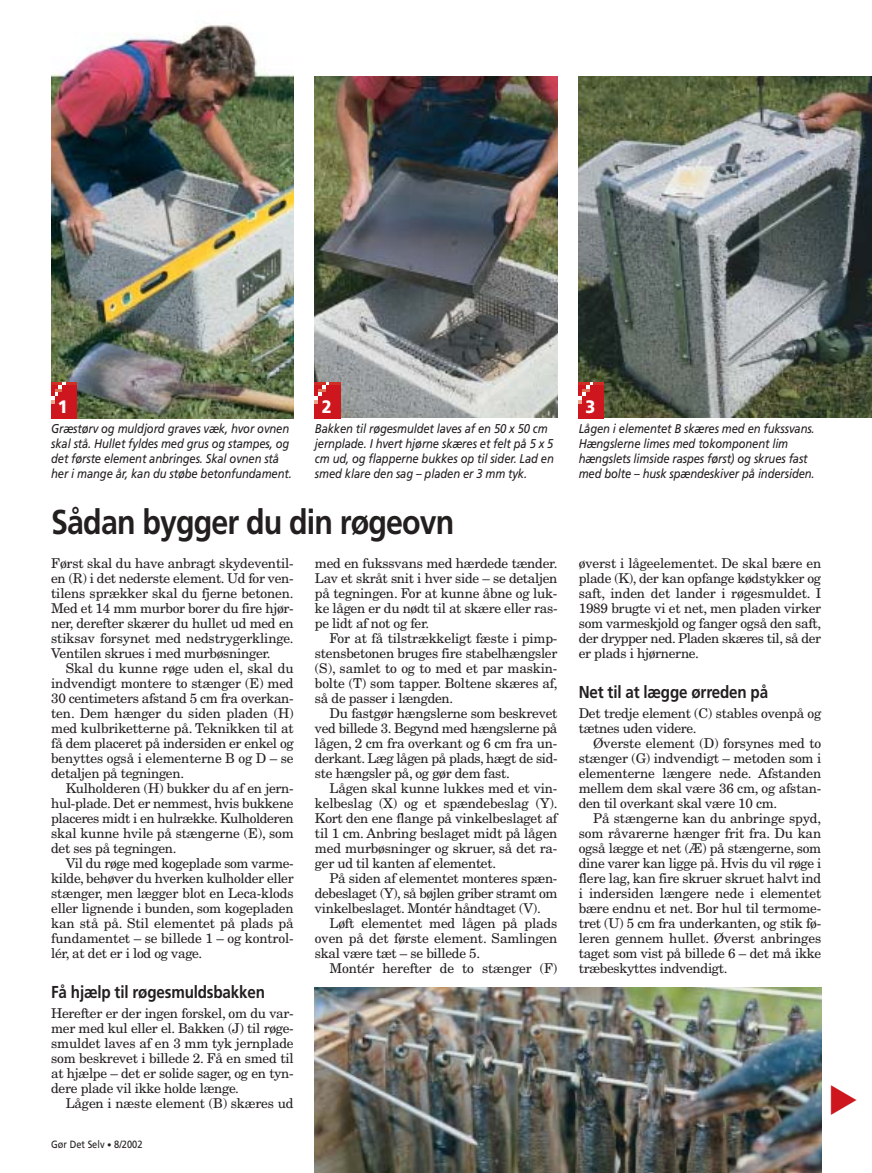
<style>
.page{position:relative;width:872px;height:1173px;background:#fff}
.page>*{position:absolute;margin:0;border:0;box-sizing:border-box;transform-origin:0 0}
.t1{font:700 34.5px "Frutiger";letter-spacing:-.03em;color:#231f1f;scale:.88 1}
.t2{font:900 18px "Frutiger";color:#fff;scale:.9 1}
.t3{font:700 17.25px "Frutiger";letter-spacing:-.01em;color:#231f1f;scale:.88 1}
.t4{font:13.5px/15px "New Century Schlbk";letter-spacing:-.02em;color:#231f1f;text-align:justify}
.t5{font:italic 12.75px/15px "Frutiger";letter-spacing:-.01em;color:#231f1f;scale:.88 1}
.t6{font:10.5px "Frutiger";color:#231f1f;scale:.88 1}
.s1{font-size:9px}
</style>
<div class="page">
<img style="left:51px;top:25px;width:243px;height:393px">
<img style="left:315px;top:77px;width:242px;height:341px">
<img style="left:51px;top:383px;width:25px;height:35px">
<img style="left:315px;top:383px;width:25px;height:35px">
<img style="left:578px;top:77px;width:294px;height:341px">
<img style="left:578px;top:383px;width:26px;height:35px">
<img style="left:315px;top:988px;width:506px;height:185px">
<h2 class="t2" style="left:58px;top:399px;width:13px">1</h2>
<h2 class="t2" style="left:322px;top:399px;width:13px">2</h2>
<p class="t5" style="left:51px;top:422px;width:275px">Græstørv og muldjord graves væk, hvor ovnen skal stå. Hullet fyldes med grus og stampes, og det første element anbringes. Skal ovnen stå her i mange år, kan du støbe betonfundament.</p>
<p class="t5" style="left:315px;top:422px;width:273px">Bakken til røgesmuldet laves af en 50 x 50 cm jernplade. I hvert hjørne skæres et felt på 5 x 5 cm ud, og flapperne bukkes op til sider. Lad en smed klare den sag – pladen er 3 mm tyk.</p>
<h1 class="t1" style="left:51px;top:508px;width:460px">Sådan bygger du din røgeovn</h1>
<p class="t4" style="left:51px;top:557px;width:244px">Først skal du have anbragt skydeventil&shy;en (R) i det nederste element. Ud for ven&shy;tilens sprækker skal du fjerne betonen.<br>Med et 14 mm murbor borer du fire hjør&shy;ner, derefter skærer du hullet ud med en stiksav forsynet med nedstrygerklinge.<br>Ventilen skrues i med murbøsninger.</p>
<p class="t4" style="left:51px;top:662px;width:244px;text-indent:15px">Skal du kunne røge uden el, skal du indvendigt montere to stænger (E) med 30 centimeters afstand 5 cm fra overkan&shy;ten. Dem hænger du siden pladen (H) med kulbriketterne på. Teknikken til at få dem placeret på indersiden er enkel og benyttes også i elementerne B og D – se detaljen på tegningen.</p>
<p class="t4" style="left:51px;top:782px;width:244px;text-indent:15px">Kulholderen (H) bukker du af en jern&shy;hul-plade. Det er nemmest, hvis bukkene placeres midt i en hulrække. Kulholderen skal kunne hvile på stængerne (E), som det ses på tegningen.</p>
<p class="t4" style="left:51px;top:857px;width:244px;text-indent:15px">Vil du røge med kogeplade som varme&shy;kilde, behøver du hverken kulholder eller stænger, men lægger blot en Leca-klods eller lignende i bunden, som kogepladen kan stå på. Stil elementet på plads på fundamentet – se billede 1 – og kontrol&shy;lér, at det er i lod og vage.</p>
<p class="t3" style="left:51px;top:985px;width:244px">Få hjælp til røgesmuldsbakken</p>
<p class="t4" style="left:51px;top:1007px;width:244px">Herefter er der ingen forskel, om du var&shy;mer med kul eller el. Bakken (J) til røge&shy;smuldet laves af en 3 mm tyk jernplade som beskrevet i billede 2. Få en smed til at hjælpe – det er solide sager, og en tyn&shy;dere plade vil ikke holde længe.</p>
<p class="t4" style="left:66px;top:1097px;width:229px">Lågen i næste element (B) skæres ud</p>
<p class="t6" style="left:51px;top:1140px;width:105px">Gør Det Selv <span class="s1">•</span> 8/2002</p>
<p class="t4" style="left:315px;top:557px;width:244px">med en fukssvans med hærdede tænder.<br>Lav et skråt snit i hver side – se detaljen på tegningen. For at kunne åbne og luk&shy;ke lågen er du nødt til at skære eller ras&shy;pe lidt af not og fer.</p>
<p class="t4" style="left:315px;top:632px;width:244px;text-indent:15px">For at få tilstrækkeligt fæste i pimp&shy;stensbetonen bruges fire stabelhængsler (S), samlet to og to med et par maskin&shy;bolte (T) som tapper. Boltene skæres af, så de passer i længden.</p>
<p class="t4" style="left:315px;top:707px;width:244px;text-indent:15px">Du fastgør hængslerne som beskrevet ved billede 3. Begynd med hængslerne på lågen, 2 cm fra overkant og 6 cm fra un&shy;derkant. Læg lågen på plads, hægt de sid&shy;ste hængsler på, og gør dem fast.</p>
<p class="t4" style="left:315px;top:782px;width:244px;text-indent:15px">Lågen skal kunne lukkes med et vin&shy;kelbeslag (X) og et spændebeslag (Y).<br>Kort den ene flange på vinkelbeslaget af til 1 cm. Anbring beslaget midt på lågen med murbøsninger og skruer, så det ra&shy;ger ud til kanten af elementet.</p>
<p class="t4" style="left:315px;top:872px;width:244px;text-indent:15px">På siden af elementet monteres spæn&shy;debeslaget (Y), så bøjlen griber stramt om vinkelbeslaget. Montér håndtaget (V).</p>
<p class="t4" style="left:315px;top:917px;width:244px;text-indent:15px">Løft elementet med lågen på plads oven på det første element. Samlingen skal være tæt – se billede 5.</p>
<p class="t4" style="left:329px;top:962px;width:229px">Montér herefter de to stænger (F)</p>
<h2 class="t2" style="left:585px;top:399px;width:13px">3</h2>
<p class="t5" style="left:578px;top:422px;width:270px">Lågen i elementet B skæres med en fukssvans.<br>Hængslerne limes med tokomponent lim hængslets limside raspes først) og skrues fast med bolte – husk spændeskiver på indersiden.</p>
<p class="t4" style="left:578px;top:557px;width:244px">øverst i lågeelementet. De skal bære en plade (K), der kan opfange kødstykker og saft, inden det lander i røgesmuldet. I 1989 brugte vi et net, men pladen virker som varmeskjold og fanger også den saft, der drypper ned. Pladen skæres til, så der er plads i hjørnerne.</p>
<p class="t3" style="left:578px;top:685px;width:217px">Net til at lægge ørreden på</p>
<p class="t4" style="left:578px;top:707px;width:244px">Det tredje element (C) stables ovenpå og tætnes uden videre.</p>
<p class="t4" style="left:578px;top:737px;width:244px;text-indent:15px">Øverste element (D) forsynes med to stænger (G) indvendigt – metoden som i elementerne længere nede. Afstanden mellem dem skal være 36 cm, og afstan&shy;den til overkant skal være 10 cm.</p>
<p class="t4" style="left:578px;top:812px;width:244px;text-indent:15px">På stængerne kan du anbringe spyd, som råvarerne hænger frit fra. Du kan også lægge et net (Æ) på stængerne, som dine varer kan ligge på. Hvis du vil røge i flere lag, kan fire skruer skruet halvt ind i indersiden længere nede i elementet bære endnu et net. Bor hul til termome&shy;tret (U) 5 cm fra underkanten, og stik fø&shy;leren gennem hullet. Øverst anbringes taget som vist på billede 6 – det må ikke træbeskyttes indvendigt.</p>
</div>
